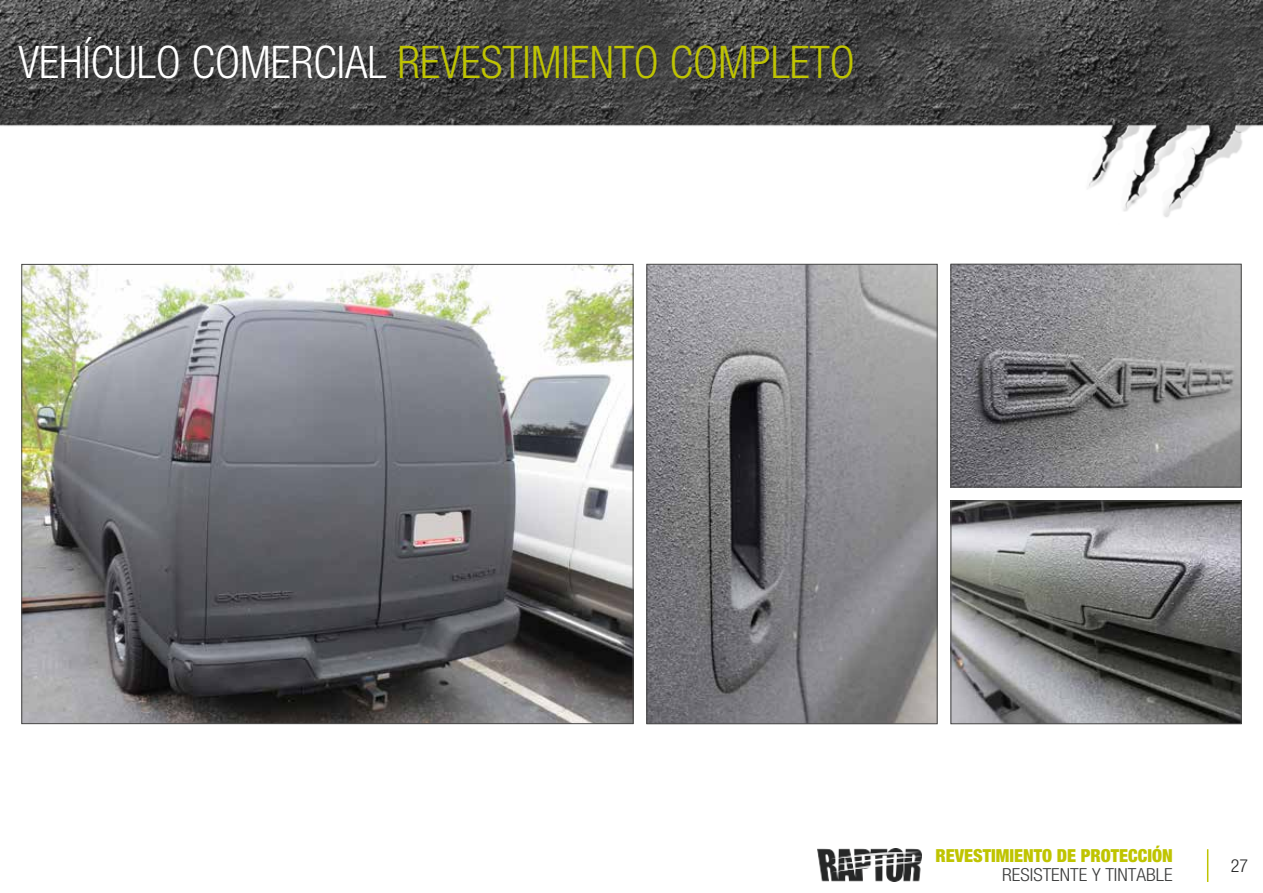
<style>
.page{position:relative;width:1263px;height:893px;background:#fff}
.page>*{position:absolute;margin:0;border:0;box-sizing:border-box;transform-origin:0 0}
.t1{font:300 condensed 45px "Helvetica Neue LT Pro";color:#bfc401}
.t2{font:900 condensed 18px "Helvetica Neue LT Pro";color:#bfc401}
.t3{font:300 condensed 18px "Helvetica Neue LT Pro";color:#3c3d3d;scale:1.07 1}
.t4{font:300 condensed 18px "Helvetica Neue LT Pro";color:#262727}
.s1{color:#fff}
</style>
<div class="page">
<img style="left:0;top:0;width:1263px;height:882px">
<img style="left:818px;top:848px;width:103px;height:34px">
<hr style="left:1207px;top:849px;width:1px;height:33px;background:#bfc401">
<img style="left:23px;top:266px;width:609px;height:456px">
<img style="left:648px;top:266px;width:288px;height:456px">
<div style="left:646px;top:264px;width:292px;height:460px;border:1px solid #4a4a49"></div>
<img style="left:952px;top:502px;width:288px;height:220px">
<div style="left:950px;top:500px;width:292px;height:224px;border:1px solid #4a4a49"></div>
<img style="left:952px;top:266px;width:288px;height:219px">
<div style="left:950px;top:264px;width:292px;height:223px;border:1px solid #4a4a49"></div>
<p class="t1" style="left:18px;top:37px;width:838px"><span class="s1">VEHÍCULO COMERCIAL</span> REVESTIMIENTO COMPLETO</p>
<p class="t2" style="left:935px;top:844px;width:239px">REVESTIMIENTO DE PROTECCIÓN</p>
<p class="t3" style="left:1002px;top:864px;width:161px">RESISTENTE Y TINTABLE</p>
<p class="t4" style="left:1231px;top:855px;width:19px">27</p>
</div>
